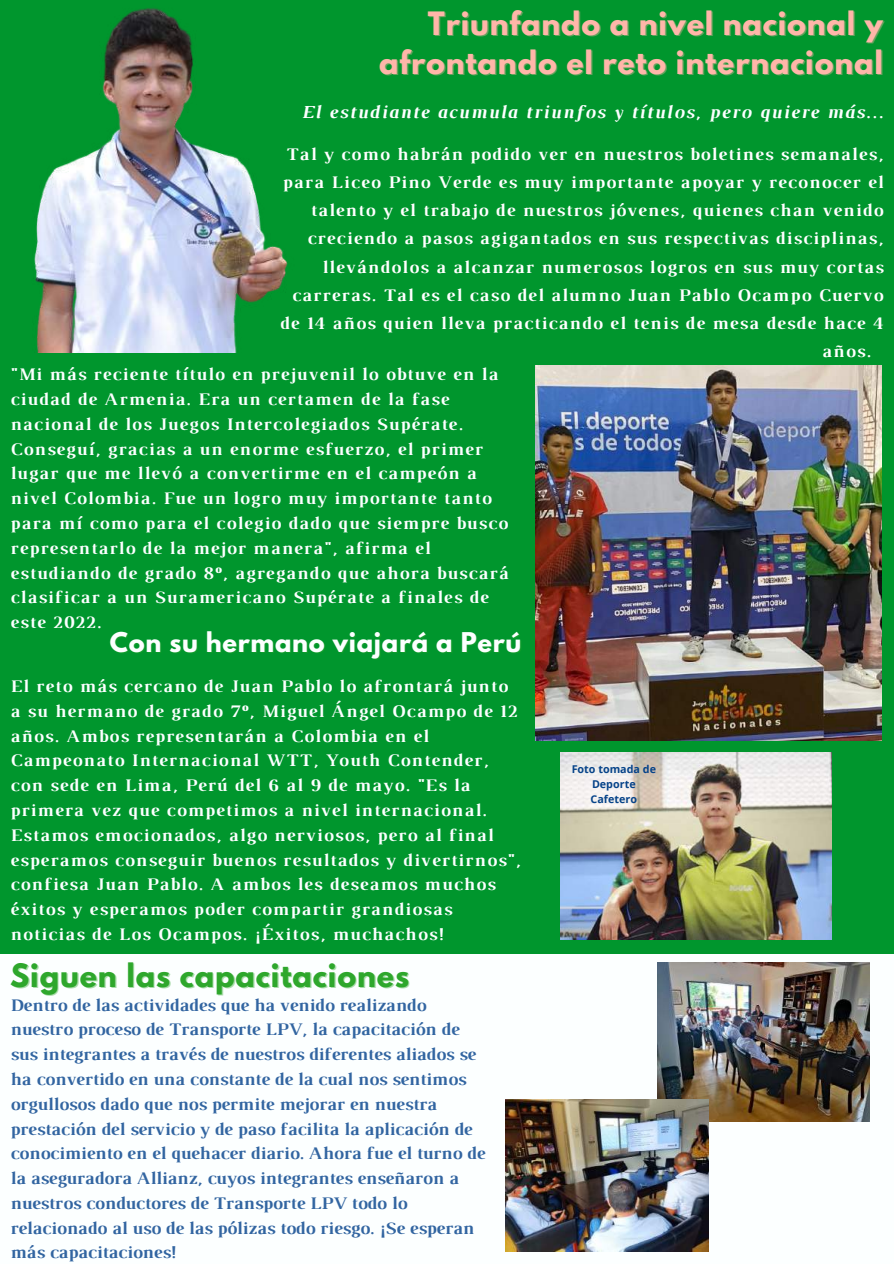
<style>
.page{position:relative;width:894px;height:1264px;background:#fff}
.page>*{position:absolute;margin:0;border:0;box-sizing:border-box;transform-origin:0 0}
.t1{font:700 28.65px "League Spartan";letter-spacing:.03em;color:#2ea72c}
.t2{font:700 28.5px/39.5px "League Spartan";letter-spacing:.03em;color:#ffb6a9;text-align:right}
.t3{font:700 24.15px "League Spartan";letter-spacing:.03em;color:#fcffff}
.t4{font:italic 700 18.75px "Luthier";letter-spacing:.07em;color:#fcffff}
.t5{font:700 18px/24.8px "Luthier";letter-spacing:.07em;color:#fcffff}
.t6{font:700 18px/24.8px "Luthier";color:#3265a1}
.t7{font:700 18px "Luthier";letter-spacing:.07em;color:#fff}
.t8{font:700 10.8px/15px "Open Sans";color:#064389;text-align:center}
</style>
<div class="page">
<div style="left:0;top:0;width:893px;height:1263px;background:#00962d"></div>
<div style="left:0;top:954px;width:893px;height:309px;background:#fcffff"></div>
<img style="left:657px;top:962px;width:212px;height:159px">
<img style="left:505px;top:1099px;width:203px;height:152px">
<img style="left:34px;top:8px;width:254px;height:345px">
<img style="left:535px;top:365px;width:345px;height:375px">
<img style="left:560px;top:752px;width:270px;height:187px">
<h2 class="t2" style="left:379px;top:7px;width:505px">Triunfando a nivel nacional y afrontando el reto internacional</h2>
<p class="t4" style="left:301px;top:105px;width:583px">El estudiante acumula triunfos y títulos, pero quiere más...</p>
<p class="t7" style="left:286px;top:148px;width:598px">Tal y como habrán podido ver en nuestros boletines semanales,</p>
<p class="t7" style="left:282px;top:176px;width:601px">para Liceo Pino Verde es muy importante apoyar y reconocer el</p>
<p class="t7" style="left:310px;top:204px;width:574px">talento y el trabajo de nuestros jóvenes, quienes chan venido</p>
<p class="t7" style="left:307px;top:232px;width:577px">creciendo a pasos agigantados en sus respectivas disciplinas,</p>
<p class="t7" style="left:322px;top:260px;width:562px">llevándolos a alcanzar numerosos logros en sus muy cortas</p>
<p class="t7" style="left:292px;top:288px;width:592px">carreras. Tal es el caso del alumno Juan Pablo Ocampo Cuervo</p>
<p class="t7" style="left:280px;top:316px;width:604px">de 14 años quien lleva practicando el tenis de mesa desde hace 4</p>
<p class="t7" style="left:821px;top:345px;width:50px">años.</p>
<p class="t5" style="left:10px;top:363px;width:499px">"Mi más reciente título en prejuvenil lo obtuve en la ciudad de Armenia. Era un certamen de la fase nacional de los Juegos Intercolegiados Supérate.<br>Conseguí, gracias a un enorme esfuerzo, el primer lugar que me llevó a convertirme en el campeón a nivel Colombia. Fue un logro muy importante tanto para mí como para el colegio dado que siempre busco representarlo de la mejor manera", afirma el estudiando de grado 8º, agregando que ahora buscará clasificar a un Suramericano Supérate a finales de este 2022.</p>
<h3 class="t3" style="left:110px;top:630px;width:413px">Con su hermano viajará a Perú</h3>
<p class="t5" style="left:10px;top:675px;width:511px">El reto más cercano de Juan Pablo lo afrontará junto a su hermano de grado 7º, Miguel Ángel Ocampo de 12 años. Ambos representarán a Colombia en el Campeonato Internacional WTT, Youth Contender, con sede en Lima, Perú del 6 al 9 de mayo. "Es la primera vez que competimos a nivel internacional.<br>Estamos emocionados, algo nerviosos, pero al final esperamos conseguir buenos resultados y divertirnos", confiesa Juan Pablo. A ambos les deseamos muchos éxitos y esperamos poder compartir grandiosas noticias de Los Ocampos. ¡Éxitos, muchachos!</p>
<h1 class="t1" style="left:10px;top:960px;width:400px">Siguen las capacitaciones</h1>
<p class="t6" style="left:10px;top:993px;width:476px">Dentro de las actividades que ha venido realizando nuestro proceso de Transporte LPV, la capacitación de sus integrantes a través de nuestros diferentes aliados se ha convertido en una constante de la cual nos sentimos orgullosos dado que nos permite mejorar en nuestra prestación del servicio y de paso facilita la aplicación de conocimiento en el quehacer diario. Ahora fue el turno de la aseguradora Allianz, cuyos integrantes enseñaron a nuestros conductores de Transporte LPV todo lo relacionado al uso de las pólizas todo riesgo. ¡Se esperan más capacitaciones!</p>
<p class="t8" style="left:571px;top:761px;width:86px">Foto tomada de<br>Deporte<br>Cafetero</p>
</div>
